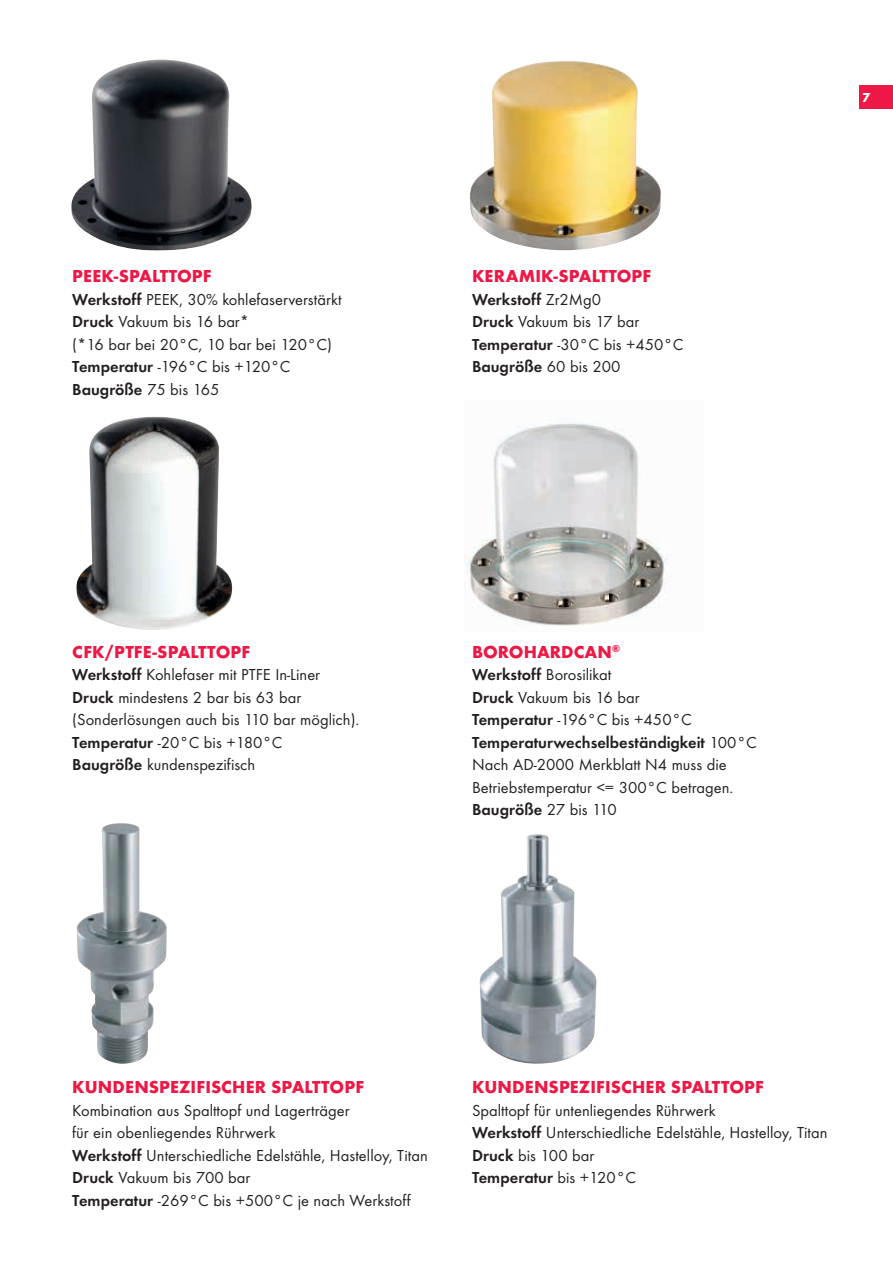
<style>
.page{position:relative;width:893px;height:1263px;background:#fff}
.page>*{position:absolute;margin:0;border:0;box-sizing:border-box;transform-origin:0 0}
.t1{font:800 18px "Function";letter-spacing:.005em;color:#ed1845}
.t2{font:16.5px/22.5px "Function";color:#231f20}
.t3{font:800 13.5px "Function";color:#fff}
.s1{font-weight:700}
</style>
<div class="page">
<div style="left:859px;top:85px;width:34px;height:24px;background:#ed1845"></div>
<img style="left:470px;top:61px;width:191px;height:190px">
<img style="left:71px;top:59px;width:181px;height:192px">
<img style="left:76px;top:417px;width:157px;height:213px">
<img style="left:76px;top:823px;width:91px;height:241px">
<img style="left:479px;top:834px;width:118px;height:230px">
<img style="left:465px;top:423px;width:203px;height:203px">
<p class="t1" style="left:72px;top:265px;width:141px">PEEK-SPALTTOPF</p>
<p class="t2" style="left:72px;top:288px;width:271px"><span class="s1">Werkstoff</span> PEEK, 30% kohlefaserverstärkt<br><span class="s1">Druck</span> Vakuum bis 16 bar*<br>(*16 bar bei 20°C, 10 bar bei 120°C)<br><span class="s1">Temperatur</span> -196°C bis +120°C<br><span class="s1">Baugröße</span> 75 bis 165</p>
<p class="t1" style="left:72px;top:641px;width:179px">CFK/PTFE-SPALTTOPF</p>
<p class="t2" style="left:72px;top:664px;width:288px"><span class="s1">Werkstoff</span> Kohlefaser mit PTFE In-Liner <span class="s1">Druck</span> mindestens 2 bar bis 63 bar (Sonderlösungen auch bis 110 bar möglich).<br><span class="s1">Temperatur</span> -20°C bis +180°C<br><span class="s1">Baugröße</span> kundenspezifisch</p>
<p class="t1" style="left:472px;top:265px;width:181px">KERAMIK-SPALTTOPF</p>
<p class="t2" style="left:472px;top:288px;width:213px"><span class="s1">Werkstoff</span> Zr2Mg0<br><span class="s1">Druck</span> Vakuum bis 17 bar<br><span class="s1">Temperatur</span> -30°C bis +450°C<br><span class="s1">Baugröße</span> 60 bis 200</p>
<p class="t3" style="left:862px;top:89px;width:10px">7</p>
<p class="t1" style="left:472px;top:641px;width:150px">BOROHARDCAN<sup>®</sup></p>
<p class="t2" style="left:472px;top:664px;width:286px"><span class="s1">Werkstoff</span> Borosilikat<br><span class="s1">Druck</span> Vakuum bis 16 bar<br><span class="s1">Temperatur</span> -196°C bis +450°C<br><span class="s1">Temperaturwechselbeständigkeit</span> 100°C<br>Nach AD-2000 Merkblatt N4 muss die<br>Betriebstemperatur &lt;= 300°C betragen.<br><span class="s1">Baugröße</span> 27 bis 110</p>
<p class="t1" style="left:72px;top:1077px;width:293px">KUNDENSPEZIFISCHER SPALTTOPF</p>
<p class="t2" style="left:72px;top:1099px;width:357px">Kombination aus Spalttopf und Lagerträger<br>für ein obenliegendes Rührwerk<br><span class="s1">Werkstoff</span> Unterschiedliche Edelstähle, Hastelloy, Titan <span class="s1">Druck</span> Vakuum bis 700 bar<br><span class="s1">Temperatur</span> -269°C bis +500°C je nach Werkstoff</p>
<p class="t1" style="left:472px;top:1077px;width:293px">KUNDENSPEZIFISCHER SPALTTOPF</p>
<p class="t2" style="left:472px;top:1099px;width:357px">Spalttopf für untenliegendes Rührwerk<br><span class="s1">Werkstoff</span> Unterschiedliche Edelstähle, Hastelloy, Titan <span class="s1">Druck</span> bis 100 bar<br><span class="s1">Temperatur</span> bis +120°C</p>
</div>
